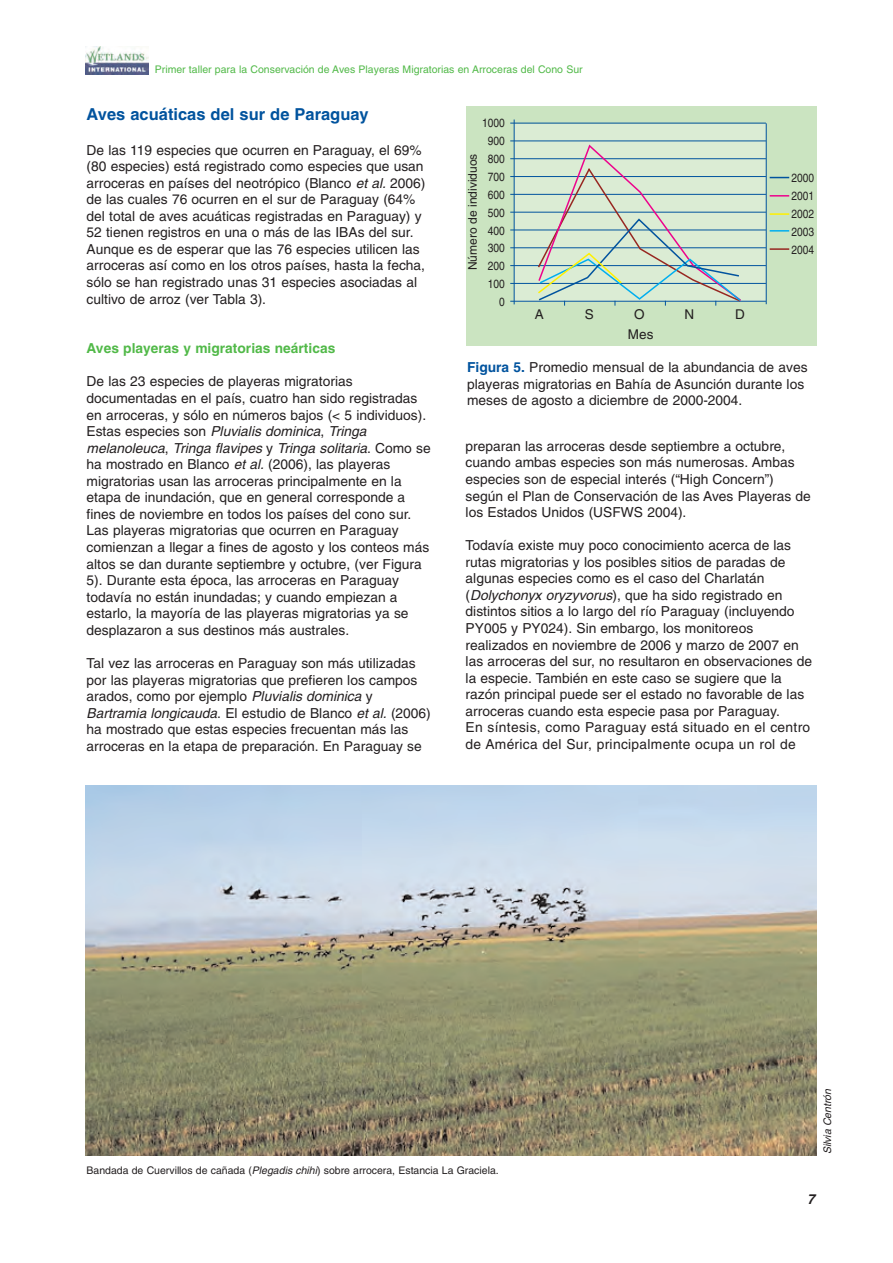
<style>
.page{position:relative;width:893px;height:1263px;background:#fff}
.page>*{position:absolute;margin:0;border:0;box-sizing:border-box;transform-origin:0 0}
.t1{font:700 16.5px "Helvetica";color:#01539e}
.t2{font:13.8px/16.5px "Helvetica";color:#231f20}
.t3{font:700 13.8px "Helvetica";color:#51b948}
.t4{font:italic 700 13.8px "Helvetica";color:#231f20}
.t5{font:13.5px "Helvetica";color:#231f20}
.t6{font:12px/17.9px "Helvetica";color:#231f20;text-align:right;scale:.85 1}
.t7{font:12px "Helvetica";color:#231f20}
.t8{font:10.5px "Helvetica";color:#51b948}
.t9{font:10.5px "Helvetica";color:#231f20}
.t10{font:italic 10.5px "Helvetica";color:#231f20}
.s1{font-style:italic}
.s2{font-weight:700;color:#01539e}
</style>
<div class="page">
<svg style="left:85px;top:57px;width:64px;height:18px"></svg>
<img style="left:85px;top:46px;width:63px;height:28px">
<div style="left:466px;top:106px;width:350px;height:239px;background:#cbe4c1"></div>
<div style="left:515px;top:124px;width:251px;height:177px;background:#dbecd4"></div>
<hr style="left:510px;top:123px;width:256px;height:1px;background:#01539e">
<hr style="left:510px;top:141px;width:256px;height:1px;background:#01539e">
<hr style="left:510px;top:158px;width:256px;height:1px;background:#01539e">
<hr style="left:510px;top:176px;width:256px;height:1px;background:#01539e">
<hr style="left:510px;top:194px;width:256px;height:1px;background:#01539e">
<hr style="left:510px;top:212px;width:256px;height:1px;background:#01539e">
<hr style="left:510px;top:230px;width:256px;height:1px;background:#01539e">
<hr style="left:510px;top:247px;width:256px;height:1px;background:#01539e">
<hr style="left:510px;top:265px;width:256px;height:1px;background:#01539e">
<hr style="left:510px;top:283px;width:256px;height:1px;background:#01539e">
<hr style="left:510px;top:301px;width:256px;height:1px;background:#01539e">
<hr style="left:514px;top:120px;width:1px;height:184px;background:#01539e">
<hr style="left:766px;top:123px;width:1px;height:181px;background:#01539e">
<svg style="left:536px;top:144px;width:207px;height:162px"></svg>
<svg style="left:770px;top:177px;width:19px;height:1px"></svg>
<svg style="left:770px;top:195px;width:19px;height:2px"></svg>
<svg style="left:770px;top:213px;width:19px;height:2px"></svg>
<svg style="left:770px;top:230px;width:19px;height:2px"></svg>
<svg style="left:770px;top:248px;width:19px;height:2px"></svg>
<img style="left:85px;top:786px;width:731px;height:370px">
<p class="t8" style="left:155px;top:66px;width:429px">Primer taller para la Conservación de Aves Playeras Migratorias en Arroceras del Cono Sur</p>
<p class="t1" style="left:87px;top:108px;width:284px">Aves acuáticas del sur de Paraguay</p>
<p class="t2" style="left:87px;top:143px;width:340px">De las 119 especies que ocurren en Paraguay, el 69% (80 especies) está registrado como especies que usan arroceras en países del neotrópico (Blanco <span class="s1">et al.</span> 2006) de las cuales 76 ocurren en el sur de Paraguay (64% del total de aves acuáticas registradas en Paraguay) y 52 tienen registros en una o más de las IBAs del sur.<br>Aunque es de esperar que las 76 especies utilicen las arroceras así como en los otros países, hasta la fecha, sólo se han registrado unas 31 especies asociadas al cultivo de arroz (ver Tabla 3).</p>
<p class="t3" style="left:87px;top:343px;width:250px">Aves playeras y migratorias neárticas</p>
<p class="t2" style="left:87px;top:374px;width:346px">De las 23 especies de playeras migratorias documentadas en el país, cuatro han sido registradas en arroceras, y sólo en números bajos (&lt; 5 individuos).<br>Estas especies son <span class="s1">Pluvialis dominica</span>, <span class="s1">Tringa melanoleuca</span>, <span class="s1">Tringa flavipes</span> y <span class="s1">Tringa solitaria</span>. Como se ha mostrado en Blanco <span class="s1">et al.</span> (2006), las playeras migratorias usan las arroceras principalmente en la etapa de inundación, que en general corresponde a fines de noviembre en todos los países del cono sur.<br>Las playeras migratorias que ocurren en Paraguay comienzan a llegar a fines de agosto y los conteos más altos se dan durante septiembre y octubre, (ver Figura 5). Durante esta época, las arroceras en Paraguay todavía no están inundadas; y cuando empiezan a estarlo, la mayoría de las playeras migratorias ya se desplazaron a sus destinos más australes.</p>
<p class="t2" style="left:87px;top:656px;width:346px">Tal vez las arroceras en Paraguay son más utilizadas por las playeras migratorias que prefieren los campos arados, como por ejemplo <span class="s1">Pluvialis dominica</span> y <span class="s1">Bartramia longicauda</span>. El estudio de Blanco <span class="s1">et al.</span> (2006) ha mostrado que estas especies frecuentan más las arroceras en la etapa de preparación. En Paraguay se</p>
<p class="t6" style="left:482px;top:115px;width:28px">1000<br>900<br>800<br>700<br>600<br>500<br>400<br>300<br>200<br>100<br>0</p>
<p class="t7" style="left:468px;top:270px;width:118px;rotate:-90deg">Número de individuos</p>
<p class="t5" style="left:535px;top:309px;width:11px">A</p>
<p class="t5" style="left:585px;top:309px;width:11px">S</p>
<p class="t5" style="left:634px;top:309px;width:12px">O</p>
<p class="t5" style="left:684px;top:309px;width:11px">N</p>
<p class="t5" style="left:735px;top:309px;width:11px">D</p>
<p class="t5" style="left:628px;top:329px;width:27px">Mes</p>
<p class="t6" style="left:791px;top:169px;width:28px;text-align:justify">2000<br>2001<br>2002<br>2003<br>2004</p>
<p class="t2" style="left:467px;top:360px;width:342px"><span class="s2">Figura 5.</span> Promedio mensual de la abundancia de aves playeras migratorias en Bahía de Asunción durante los meses de agosto a diciembre de 2000-2004.</p>
<p class="t2" style="left:466px;top:439px;width:347px">preparan las arroceras desde septiembre a octubre, cuando ambas especies son más numerosas. Ambas especies son de especial interés (“High Concern”) según el Plan de Conservación de las Aves Playeras de los Estados Unidos (USFWS 2004).</p>
<p class="t2" style="left:466px;top:538px;width:348px">Todavía existe muy poco conocimiento acerca de las rutas migratorias y los posibles sitios de paradas de algunas especies como es el caso del Charlatán (<span class="s1">Dolychonyx oryzyvorus</span>), que ha sido registrado en distintos sitios a lo largo del río Paraguay (incluyendo PY005 y PY024). Sin embargo, los monitoreos realizados en noviembre de 2006 y marzo de 2007 en las arroceras del sur, no resultaron en observaciones de la especie. También en este caso se sugiere que la razón principal puede ser el estado no favorable de las arroceras cuando esta especie pasa por Paraguay.<br>En síntesis, como Paraguay está situado en el centro de América del Sur, principalmente ocupa un rol de</p>
<p class="t9" style="left:87px;top:1166px;width:414px">Bandada de Cuervillos de cañada (<span class="s1">Plegadis chihi</span>) sobre arrocera, Estancia La Graciela.</p>
<p class="t10" style="left:824px;top:1154px;width:68px;rotate:-90deg">Silvia Centrón</p>
<p class="t4" style="left:807px;top:1193px;width:9px">7</p>
</div>
